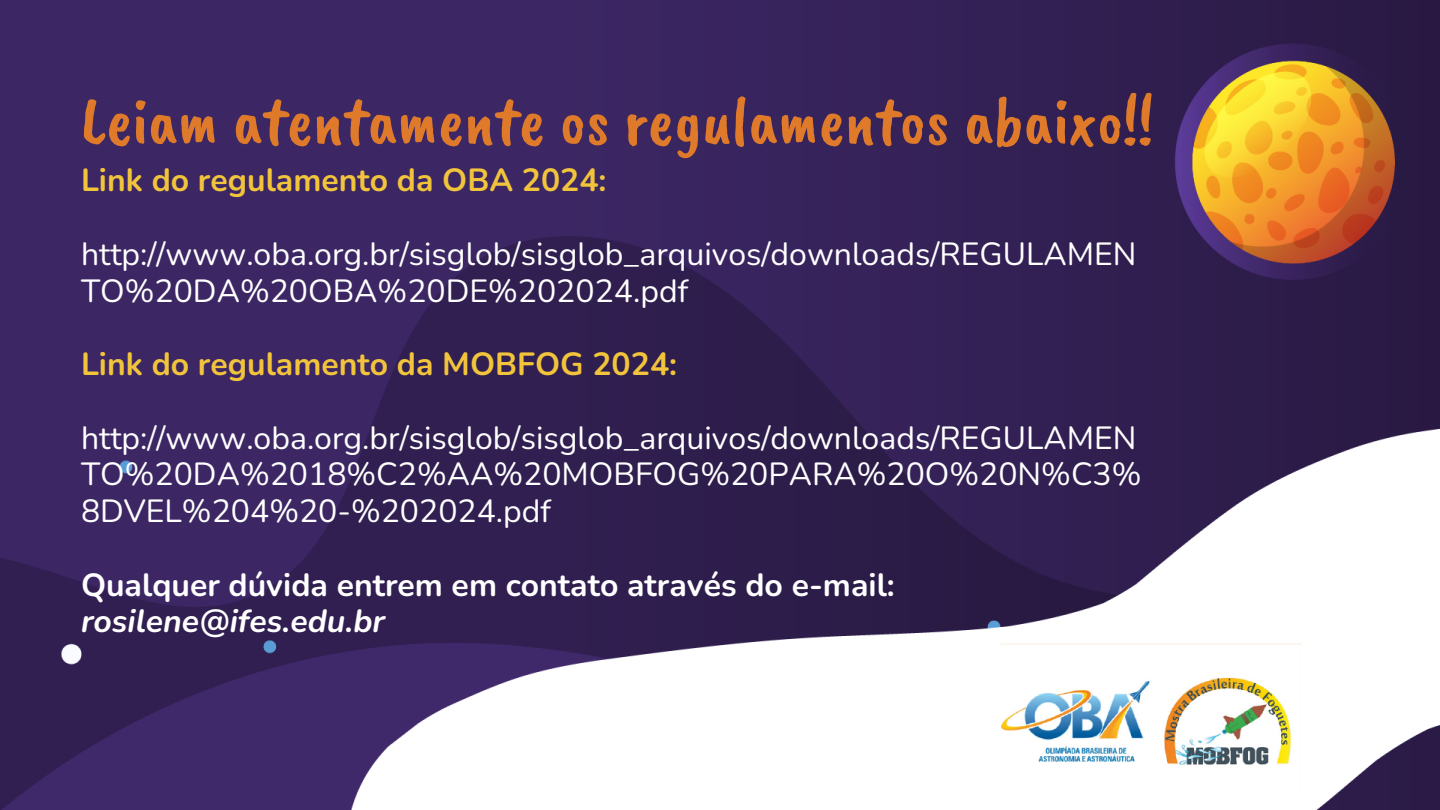
<style>
.page{position:relative;width:1440px;height:810px;background:#fff}
.page>*{position:absolute;margin:0;border:0;box-sizing:border-box;transform-origin:0 0}
.t1{font:69px "Caveat Brush";color:#df7a2a}
.t2{font:32px/36.8px "Nunito";color:#fff}
.t3{font:700 32px/36.8px "Nunito";color:#fff}
.t4{font:700 32px "Nunito";color:#f2c43b}
.s1{font-style:italic}
</style>
<div class="page">
<img style="left:0;top:0;width:1440px;height:810px">
<h1 class="t1" style="left:81px;top:77px;width:1074px">Leiam atentamente os regulamentos abaixo!!</h1>
<h2 class="t4" style="left:81px;top:159px;width:527px">Link do regulamento da OBA 2024:</h2>
<p class="t2" style="left:81px;top:236px;width:1057px">http://www.oba.org.br/sisglob/sisglob_arquivos/downloads/REGULAMEN<br>TO%20DA%20OBA%20DE%202024.pdf</p>
<h2 class="t4" style="left:81px;top:343px;width:598px">Link do regulamento da MOBFOG 2024:</h2>
<p class="t2" style="left:81px;top:420px;width:1062px">http://www.oba.org.br/sisglob/sisglob_arquivos/downloads/REGULAMEN<br>TO%20DA%2018%C2%AA%20MOBFOG%20PARA%20O%20N%C3%<br>8DVEL%204%20-%202024.pdf</p>
<h2 class="t3" style="left:81px;top:567px;width:815px">Qualquer dúvida entrem em contato através do e-mail: <span class="s1">rosilene@ifes.edu.br</span></h2>
</div>
